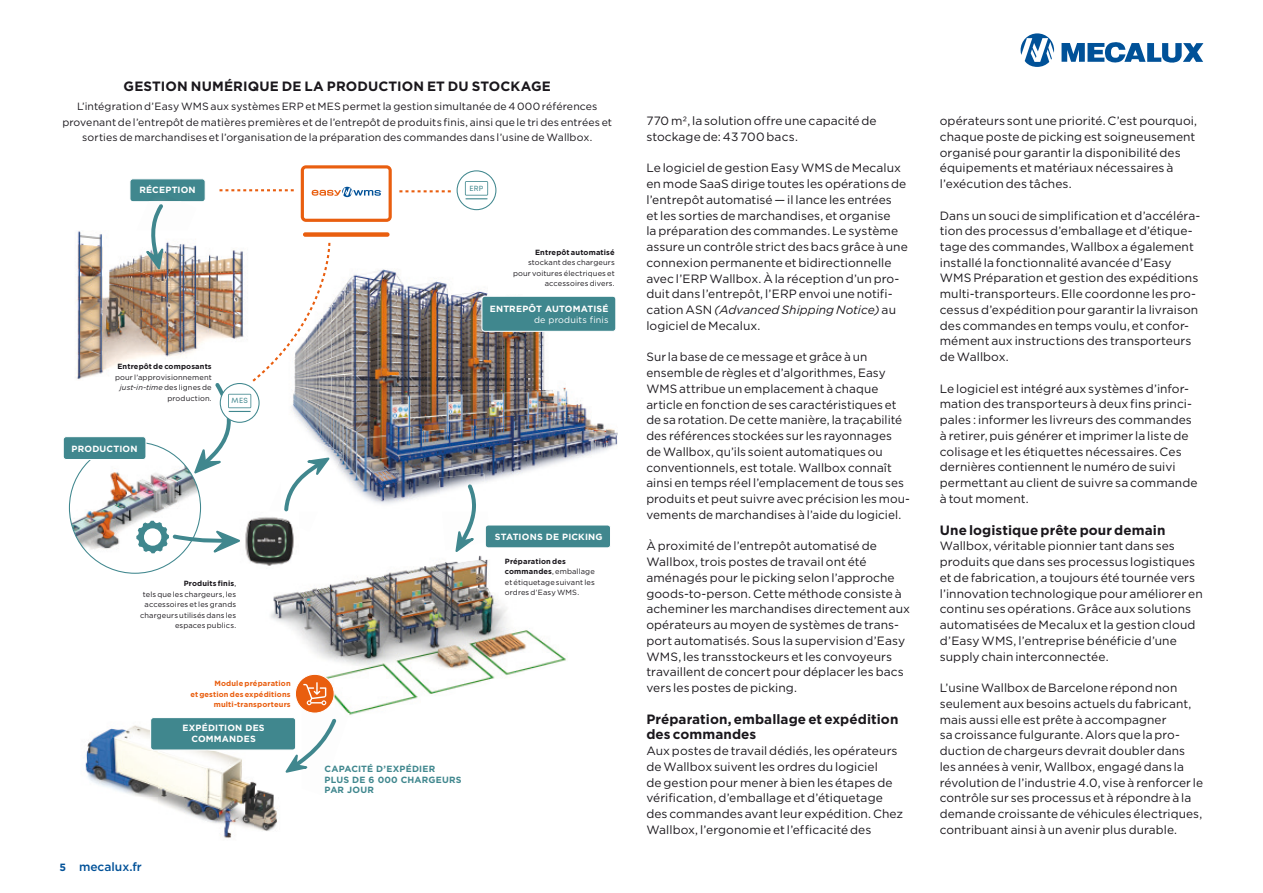
<style>
.page{position:relative;width:1263px;height:893px;background:#fff}
.page>*{position:absolute;margin:0;border:0;box-sizing:border-box;transform-origin:0 0}
.t1{font:700 13.5px/15.8px "Gotham";letter-spacing:.005em;color:#1a171c}
.t2{font:12px/15.8px "Gotham";letter-spacing:.005em;color:#1a171c}
.t3{font:500 12px "Gotham";color:#005198}
.t4{font:10.5px/15.8px "Gotham";letter-spacing:.01em;color:#1a171c;text-align:center}
.t5{font:700 9px/10.5px "Gotham";letter-spacing:.02em;color:#fff;text-align:center}
.t6{font:700 9px/10.5px "Gotham";letter-spacing:.02em;color:#40878e}
.t7{font:9px "Gotham";letter-spacing:.015em;color:#fff}
.t8{font:7.5px/10.5px "Gotham";letter-spacing:.015em;color:#1a171c;text-align:right}
.t9{font:700 7.5px/10.5px "Gotham";letter-spacing:.02em;color:#e95e0f;text-align:right}
.t10{font:700 7.5px "Gotham";letter-spacing:.02em;color:#1a171c}
.t11{font:7.35px "Mont";letter-spacing:.04em;color:#40878e}
.s1{font-style:italic}
.s2{font-weight:700}
.s3{font-weight:700;font-size:10.5px}
</style>
<div class="page">
<svg style="left:1020px;top:33px;width:34px;height:34px"></svg>
<svg style="left:1061px;top:42px;width:142px;height:21px"></svg>
<img style="left:392px;top:271px;width:226px;height:232px">
<svg style="left:481px;top:296px;width:135px;height:36px;background:#4d8e95"></svg>
<img style="left:270px;top:561px;width:296px;height:154px">
<img style="left:85px;top:725px;width:192px;height:113px">
<img style="left:439px;top:474px;width:48px;height:29px">
<img style="left:445px;top:555px;width:47px;height:8px">
<svg style="left:455px;top:484px;width:21px;height:68px"></svg>
<img style="left:272px;top:773px;width:5px;height:15px">
<svg style="left:150px;top:674px;width:199px;height:99px"></svg>
<svg style="left:457px;top:170px;width:39px;height:40px"></svg>
<svg style="left:399px;top:190px;width:52px;height:2px"></svg>
<img style="left:63px;top:165px;width:329px;height:409px">
<svg style="left:485px;top:525px;width:125px;height:23px;background:#4b8e94"></svg>
<p class="t1" style="left:124px;top:78px;width:429px">GESTION NUMÉRIQUE DE LA PRODUCTION ET DU STOCKAGE</p>
<p class="t4" style="left:62px;top:98px;width:551px">L’intégration d’Easy WMS aux systèmes ERP et MES permet la gestion simultanée de 4 000 références provenant de l’entrepôt de matières premières et de l’entrepôt de produits finis, ainsi que le tri des entrées et sorties de marchandises et l’organisation de la préparation des commandes dans l’usine de Wallbox.</p>
<p class="t5" style="left:139px;top:185px;width:58px">RÉCEPTION</p>
<p class="t10" style="left:117px;top:362px;width:96px">Entrepôt de composants</p>
<p class="t8" style="left:115px;top:372px;width:98px">pour l’approvisionnement <span class="s1">just-in-time</span> des lignes de production.</p>
<p class="t5" style="left:72px;top:443px;width:67px">PRODUCTION</p>
<p class="t11" style="left:232px;top:396px;width:18px">MES</p>
<p class="t8" style="left:140px;top:578px;width:98px"><span class="s2">Produits finis</span>,<br>tels que les chargeurs, les accessoires et les grands chargeurs utilisés dans les espaces publics.</p>
<p class="t9" style="left:190px;top:678px;width:102px">Module préparation<br>et gestion des expéditions multi-transporteurs</p>
<p class="t5" style="left:182px;top:723px;width:84px">EXPÉDITION DES<br>COMMANDES</p>
<p class="t3" style="left:60px;top:859px;width:84px"><span class="s3">5</span> mecalux.fr</p>
<p class="t11" style="left:469px;top:183px;width:15px">ERP</p>
<p class="t10" style="left:535px;top:247px;width:81px">Entrepôt automatisé</p>
<p class="t8" style="left:513px;top:257px;width:103px">stockant des chargeurs pour voitures électriques et accessoires divers.</p>
<p class="t5" style="left:490px;top:304px;width:120px">ENTREPÔT AUTOMATISÉ</p>
<p class="t7" style="left:534px;top:314px;width:76px">de produits finis</p>
<p class="t5" style="left:495px;top:531px;width:109px">STATIONS DE PICKING</p>
<p class="t8" style="left:505px;top:555px;width:91px;text-align:left"><span class="s2">Préparation des commandes</span>, emballage et étiquetage suivant les ordres d’Easy WMS.</p>
<p class="t6" style="left:325px;top:764px;width:139px">CAPACITÉ D’EXPÉDIER<br>PLUS DE 6 000 CHARGEURS<br>PAR JOUR</p>
<p class="t2" style="left:646px;top:113px;width:232px">770 m2, la solution offre une capacité de stockage de: 43 700 bacs.</p>
<p class="t2" style="left:646px;top:160px;width:263px">Le logiciel de gestion Easy WMS de Mecalux en mode SaaS dirige toutes les opérations de l’entrepôt automatisé — il lance les entrées<br>et les sorties de marchandises, et organise<br>la préparation des commandes. Le système assure un contrôle strict des bacs grâce à une connexion permanente et bidirectionnelle avec l’ERP Wallbox. À la réception d’un pro&shy;duit dans l’entrepôt, l’ERP envoi une notifi&shy;cation ASN <span class="s1">(Advanced Shipping Notice)</span> au logiciel de Mecalux.</p>
<p class="t2" style="left:646px;top:349px;width:265px">Sur la base de ce message et grâce à un ensemble de règles et d’algorithmes, Easy WMS attribue un emplacement à chaque article en fonction de ses caractéristiques et de sa rotation. De cette manière, la traçabilité des références stockées sur les rayonnages<br>de Wallbox, qu’ils soient automatiques ou conventionnels, est totale. Wallbox connaît ainsi en temps réel l’emplacement de tous ses produits et peut suivre avec précision les mou&shy;vements de marchandises à l’aide du logiciel.</p>
<p class="t2" style="left:646px;top:538px;width:265px">À proximité de l’entrepôt automatisé de Wallbox, trois postes de travail ont été aménagés pour le picking selon l’approche goods-to-person. Cette méthode consiste à acheminer les marchandises directement aux opérateurs au moyen de systèmes de trans&shy;port automatisés. Sous la supervision d’Easy WMS, les transstockeurs et les convoyeurs travaillent de concert pour déplacer les bacs vers les postes de picking.</p>
<p class="t1" style="left:646px;top:711px;width:254px">Préparation, emballage et expédition des commandes</p>
<p class="t2" style="left:646px;top:743px;width:258px">Aux postes de travail dédiés, les opérateurs de Wallbox suivent les ordres du logiciel<br>de gestion pour mener à bien les étapes de vérification, d’emballage et d’étiquetage des commandes avant leur expédition. Chez Wallbox, l’ergonomie et l’efficacité des</p>
<p class="t2" style="left:940px;top:113px;width:259px">opérateurs sont une priorité. C’est pourquoi, chaque poste de picking est soigneusement organisé pour garantir la disponibilité des équipements et matériaux nécessaires à l’exécution des tâches.</p>
<p class="t2" style="left:940px;top:207px;width:262px">Dans un souci de simplification et d’accéléra&shy;tion des processus d’emballage et d’étique&shy;tage des commandes, Wallbox a également installé la fonctionnalité avancée d’Easy WMS Préparation et gestion des expéditions multi-transporteurs. Elle coordonne les pro&shy;cessus d’expédition pour garantir la livraison des commandes en temps voulu, et confor&shy;mément aux instructions des transporteurs de Wallbox.</p>
<p class="t2" style="left:940px;top:380px;width:259px">Le logiciel est intégré aux systèmes d’infor&shy;mation des transporteurs à deux fins princi&shy;pales : informer les livreurs des commandes à retirer, puis générer et imprimer la liste de colisage et les étiquettes nécessaires. Ces dernières contiennent le numéro de suivi permettant au client de suivre sa commande à tout moment.</p>
<p class="t1" style="left:940px;top:522px;width:227px">Une logistique prête pour demain</p>
<p class="t2" style="left:940px;top:538px;width:265px">Wallbox, véritable pionnier tant dans ses produits que dans ses processus logistiques et de fabrication, a toujours été tournée vers l’innovation technologique pour améliorer en continu ses opérations. Grâce aux solutions automatisées de Mecalux et la gestion cloud d’Easy WMS, l’entreprise bénéficie d’une supply chain interconnectée.</p>
<p class="t2" style="left:940px;top:680px;width:265px">L’usine Wallbox de Barcelone répond non seulement aux besoins actuels du fabricant, mais aussi elle est prête à accompagner<br>sa croissance fulgurante. Alors que la pro&shy;duction de chargeurs devrait doubler dans les années à venir, Wallbox, engagé dans la révolution de l’industrie 4.0, vise à renforcer le contrôle sur ses processus et à répondre à la demande croissante de véhicules électriques, contribuant ainsi à un avenir plus durable.</p>
</div>
